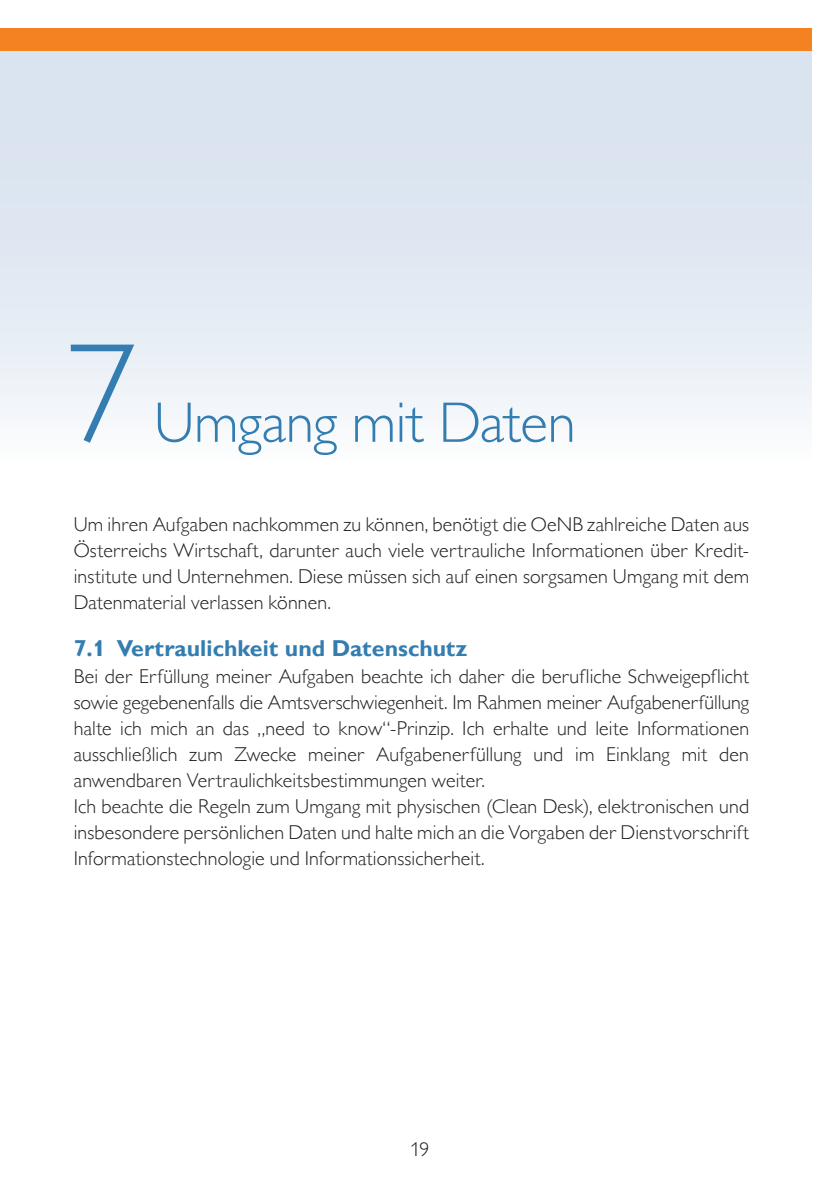
<style>
.page{position:relative;width:840px;height:1191px;background:#fff}
.page>*{position:absolute;margin:0;border:0;box-sizing:border-box;transform-origin:0 0}
.t1{font:300 142px "Gill Sans MT Pro";color:#337db1}
.t2{font:300 57.4px "Gill Sans MT Pro";letter-spacing:-.005em;color:#337db1}
.t3{font:700 23px "Gill Sans MT Pro";color:#337db1}
.t4{font:300 20px/26px "Gill Sans MT Pro";letter-spacing:.005em;color:#231f20;text-align:justify}
</style>
<div class="page">
<div style="left:0;top:28px;width:811px;height:433px;background:linear-gradient(to bottom,#d1ddec,#f4f7fa)"></div>
<div style="left:0;top:28px;width:811px;height:23px;background:#f58220"></div>
<h1 class="t1" style="left:67px;top:308px;width:72px">7</h1>
<h2 class="t2" style="left:154px;top:388px;width:423px">Umgang mit Daten</h2>
<p class="t4" style="left:74px;top:510px;width:676px">Um ihren Aufgaben nachkommen zu können, benötigt die OeNB zahlreiche Daten aus Österreichs Wirtschaft, darunter auch viele vertrauliche Informationen über Kredit&shy;institute und Unternehmen. Diese müssen sich auf einen sorgsamen Umgang mit dem Datenmaterial verlassen können.</p>
<p class="t3" style="left:74px;top:633px;width:395px">7.1 Vertraulichkeit und Datenschutz</p>
<p class="t4" style="left:74px;top:662px;width:676px;text-align:left">Bei der Erfüllung meiner Aufgaben beachte ich daher die berufliche Schweigepflicht sowie gegebenenfalls die Amtsverschwiegenheit. Im Rahmen meiner Aufgabenerfüllung halte ich mich an das „need to know“-Prinzip. Ich erhalte und leite Informationen ausschließlich zum Zwecke meiner Aufgabenerfüllung und im Einklang mit den anwendbaren Vertraulichkeitsbestimmungen weiter.<br>Ich beachte die Regeln zum Umgang mit physischen (Clean Desk), elektronischen und insbesondere persönlichen Daten und halte mich an die Vorgaben der Dienstvorschrift Informationstechnologie und Informationssicherheit.</p>
<p class="t4" style="left:410px;top:1135px;width:20px">19</p>
</div>
